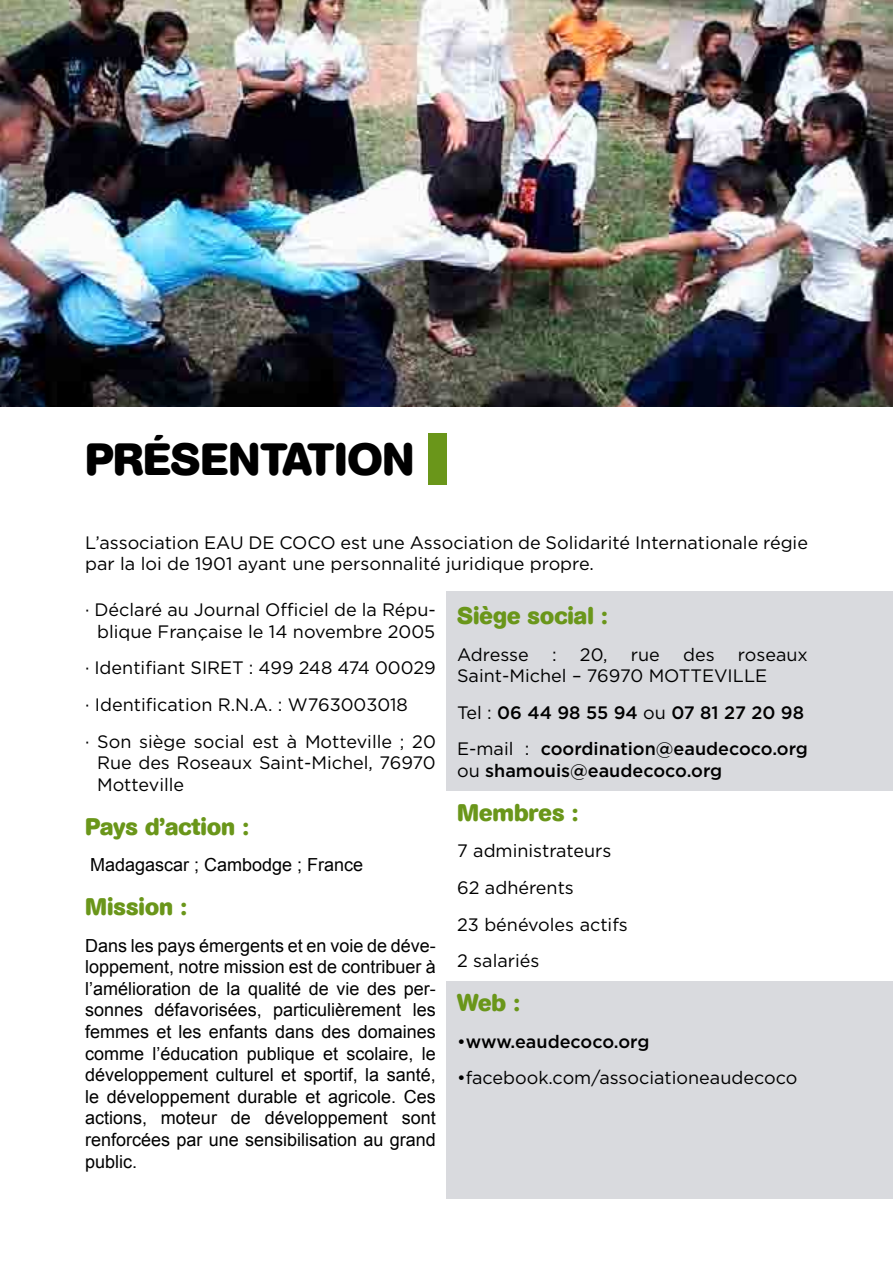
<style>
.page{position:relative;width:893px;height:1263px;background:#fff}
.page>*{position:absolute;margin:0;border:0;box-sizing:border-box;transform-origin:0 0}
.t1{font:700 45px "AG Book Rounded";color:#000}
.t2{font:700 24px "AG Book Rounded";color:#6a961a}
.t3{font:18px/36.6px "Gotham";color:#000}
.t4{font:18px/21.6px "Arial";color:#000;text-align:justify}
.t5{font:500 18px/36.6px "Gotham";color:#000}
.s1{font-weight:400}
</style>
<div class="page">
<div style="left:446px;top:981px;width:447px;height:218px;background:#d9dade"></div>
<div style="left:446px;top:591px;width:447px;height:200px;background:#d9dade"></div>
<div style="left:428px;top:434px;width:18px;height:51px;background:#6a961a"></div>
<img style="left:0;top:0;width:893px;height:406px">
<h1 class="t1" style="left:85px;top:434px;width:331px">PRÉSENTATION</h1>
<p class="t3" style="left:85px;top:531px;width:724px;line-height:21.6px">L’association EAU DE COCO est une Association de Solidarité Internationale régie par la loi de 1901 ayant une personnalité juridique propre.</p>
<p class="t3" style="left:85px;top:599px;width:352px;line-height:21.6px;text-align:right">· Déclaré au Journal Officiel de la Répu&shy;blique Française le 14 novembre 2005</p>
<p class="t3" style="left:85px;top:649px;width:352px">· Identifiant SIRET : 499 248 474 00029 · Identification R.N.A. : W763003018<br>· Son siège social est à Motteville ; 20</p>
<p class="t3" style="left:97px;top:751px;width:340px;line-height:21.6px">Rue des Roseaux Saint-Michel, 76970<br>Motteville</p>
<h2 class="t2" style="left:85px;top:812px;width:165px">Pays d’action :</h2>
<p class="t4" style="left:90px;top:854px;width:275px">Madagascar ; Cambodge ; France</p>
<h2 class="t2" style="left:85px;top:893px;width:103px">Mission :</h2>
<p class="t4" style="left:85px;top:935px;width:352px">Dans les pays émergents et en voie de déve&shy;loppement, notre mission est de contribuer à l’amélioration de la qualité de vie des per&shy;sonnes défavorisées, particulièrement les femmes et les enfants dans des domaines comme l’éducation publique et scolaire, le développement culturel et sportif, la santé, le développement durable et agricole. Ces actions, moteur de développement sont renforcées par une sensibilisation au grand public.</p>
<h2 class="t2" style="left:457px;top:602px;width:152px">Siège social :</h2>
<p class="t3" style="left:457px;top:635px;width:73px">Adresse</p>
<p class="t3" style="left:552px;top:635px;width:6px">:</p>
<p class="t3" style="left:580px;top:635px;width:29px">20,</p>
<p class="t3" style="left:631px;top:635px;width:31px">rue</p>
<p class="t3" style="left:683px;top:635px;width:33px">des</p>
<p class="t3" style="left:457px;top:643px;width:352px;line-height:21.6px;text-indent:281px">roseaux<br>Saint-Michel – 76970 MOTTEVILLE</p>
<p class="t5" style="left:457px;top:694px;width:352px"><span class="s1">Tel :</span> 06 44 98 55 94 <span class="s1">ou</span> 07 81 27 20 98<br><span class="s1">E-mail :</span> coordination@eaudecoco.org</p>
<p class="t5" style="left:457px;top:752px;width:267px"><span class="s1">ou</span> shamouis@eaudecoco.org</p>
<h2 class="t2" style="left:457px;top:798px;width:123px">Membres :</h2>
<p class="t3" style="left:457px;top:832px;width:172px">7 administrateurs<br>62 adhérents<br>23 bénévoles actifs<br>2 salariés</p>
<h2 class="t2" style="left:457px;top:989px;width:64px">Web :</h2>
<p class="t5" style="left:457px;top:1023px;width:194px"><span class="s1">•</span>www.eaudecoco.org</p>
<p class="t3" style="left:457px;top:1059px;width:342px">•facebook.com/associationeaudecoco</p>
</div>
